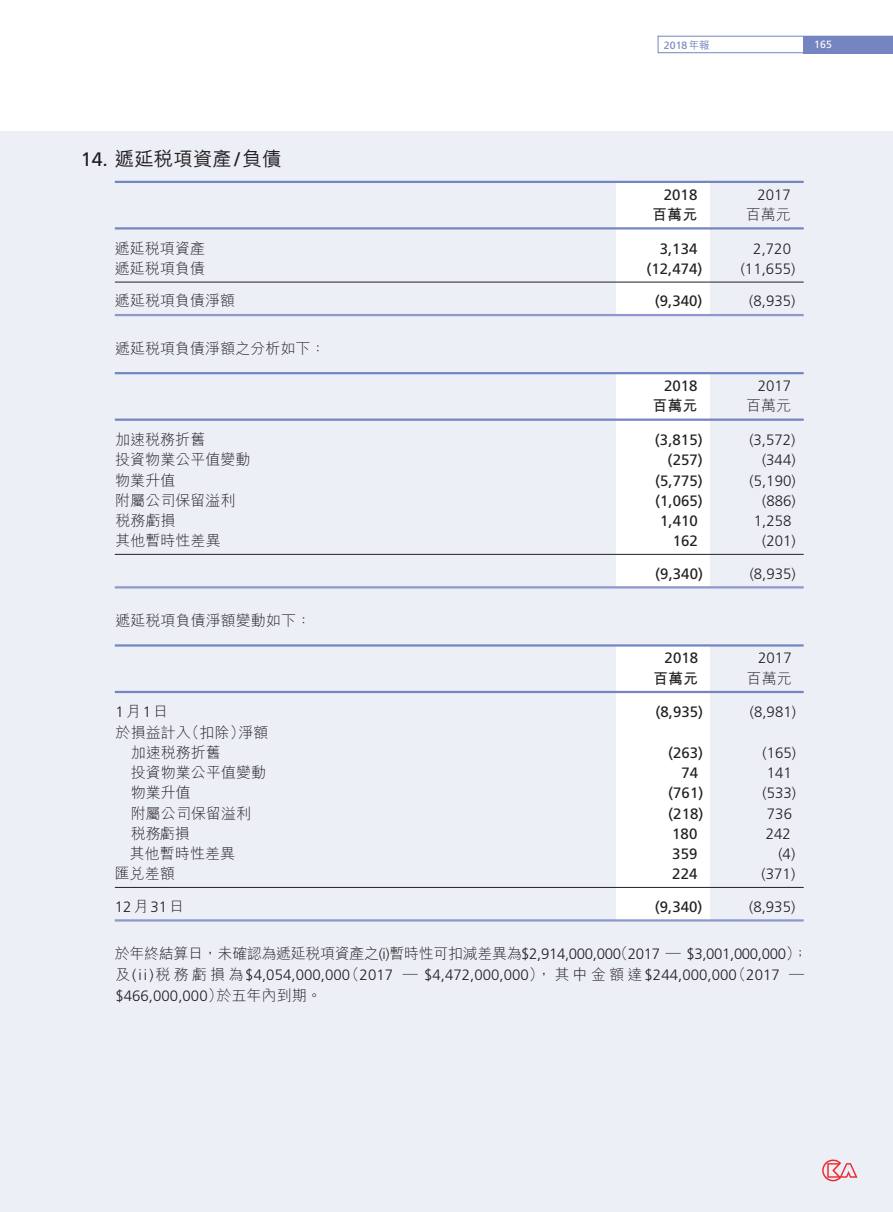
<style>
.page{position:relative;width:893px;height:1212px;background:#fff}
.page>*{position:absolute;margin:0;border:0;box-sizing:border-box;transform-origin:0 0}
.t1{font:500 19.5px "M Hei HK";letter-spacing:.005em;color:#231f20}
.t2{font:300 15px/21px "Frutiger";letter-spacing:.005em;color:#231f20}
.t3{font:300 15px/20.2px "M Hei HK";letter-spacing:.005em;color:#231f20}
.t4{font:15px "Frutiger";letter-spacing:.005em;color:#231f20}
.t5{font:700 15px "M Hei HK";letter-spacing:.005em;color:#231f20}
.t6{font:10.5px "Frutiger";color:#7585c1}
.t7{font:10.5px "Frutiger";color:#fff}
.s1{font-family:"Frutiger";font-weight:400}
.s2{font-family:"M Hei HK";font-weight:500}
.s3{font-family:"M Hei HK"}
</style>
<div class="page">
<div style="left:0;top:132px;width:893px;height:1080px;background:#edeff7"></div>
<svg style="left:822px;top:1159px;width:35px;height:22px"></svg>
<div style="left:803px;top:36px;width:90px;height:17px;background:#7585c1"></div>
<div style="left:658px;top:36px;width:235px;height:17px;border:1px solid #7585c1"></div>
<div style="left:617px;top:645px;width:93px;height:275px;background:#fff"></div>
<div style="left:617px;top:372px;width:93px;height:216px;background:#fff"></div>
<div style="left:617px;top:181px;width:93px;height:134px;background:#fff"></div>
<hr style="left:115px;top:181px;width:689px;height:2px;background:#7585c1">
<hr style="left:115px;top:227px;width:689px;height:2px;background:#7585c1">
<hr style="left:115px;top:282px;width:689px;height:1px;background:#231f20">
<hr style="left:115px;top:314px;width:689px;height:2px;background:#8d98cc">
<hr style="left:115px;top:372px;width:689px;height:2px;background:#7585c1">
<hr style="left:115px;top:418px;width:689px;height:3px;background:#7585c1">
<hr style="left:115px;top:554px;width:689px;height:1px;background:#231f20">
<hr style="left:115px;top:586px;width:689px;height:2px;background:#8d98cc">
<hr style="left:115px;top:644px;width:689px;height:2px;background:#7585c1">
<hr style="left:115px;top:691px;width:689px;height:2px;background:#7585c1">
<hr style="left:115px;top:887px;width:689px;height:1px;background:#231f20">
<hr style="left:115px;top:919px;width:689px;height:2px;background:#8d98cc">
<h1 class="t1" style="left:81px;top:145px;width:202px"><span class="s1">14.</span> 遞延稅項資產<span class="s1">/</span>負債</h1>
<p class="t6" style="left:664px;top:39px;width:47px">2018<span class="s2">年報</span></p>
<p class="t7" style="left:814px;top:38px;width:19px">165</p>
<p class="t4" style="left:664px;top:186px;width:35px">2018</p>
<p class="t2" style="left:757px;top:184px;width:35px">2017</p>
<p class="t5" style="left:652px;top:204px;width:47px">百萬元</p>
<p class="t3" style="left:746px;top:204px;width:47px">百萬元</p>
<p class="t3" style="left:115px;top:238px;width:92px">遞延稅項資產</p>
<p class="t4" style="left:660px;top:240px;width:39px">3,134</p>
<p class="t2" style="left:753px;top:238px;width:39px">2,720</p>
<p class="t3" style="left:115px;top:258px;width:92px">遞延稅項負債</p>
<p class="t4" style="left:646px;top:260px;width:58px">(12,474)</p>
<p class="t2" style="left:741px;top:259px;width:56px">(11,655)</p>
<p class="t3" style="left:115px;top:290px;width:122px">遞延稅項負債淨額</p>
<p class="t4" style="left:655px;top:292px;width:49px">(9,340)</p>
<p class="t2" style="left:749px;top:291px;width:48px">(8,935)</p>
<p class="t3" style="left:115px;top:337px;width:212px">遞延稅項負債淨額之分析如下：</p>
<p class="t4" style="left:664px;top:377px;width:35px">2018</p>
<p class="t2" style="left:758px;top:376px;width:35px">2017</p>
<p class="t5" style="left:653px;top:395px;width:47px">百萬元</p>
<p class="t3" style="left:746px;top:395px;width:47px">百萬元</p>
<p class="t3" style="left:115px;top:429px;width:92px">加速稅務折舊</p>
<p class="t4" style="left:655px;top:431px;width:49px">(3,815)</p>
<p class="t2" style="left:749px;top:430px;width:48px">(3,572)</p>
<p class="t3" style="left:115px;top:449px;width:137px">投資物業公平值變動</p>
<p class="t4" style="left:668px;top:451px;width:37px">(257)</p>
<p class="t2" style="left:762px;top:450px;width:35px">(344)</p>
<p class="t3" style="left:115px;top:469px;width:62px">物業升值</p>
<p class="t4" style="left:655px;top:471px;width:49px">(5,775)</p>
<p class="t2" style="left:749px;top:470px;width:48px">(5,190)</p>
<p class="t3" style="left:115px;top:490px;width:122px">附屬公司保留溢利</p>
<p class="t4" style="left:655px;top:492px;width:49px">(1,065)</p>
<p class="t2" style="left:762px;top:490px;width:35px">(886)</p>
<p class="t3" style="left:115px;top:510px;width:62px">稅務虧損</p>
<p class="t4" style="left:660px;top:512px;width:39px">1,410</p>
<p class="t2" style="left:754px;top:511px;width:39px">1,258</p>
<p class="t3" style="left:115px;top:530px;width:107px">其他暫時性差異</p>
<p class="t4" style="left:673px;top:532px;width:27px">162</p>
<p class="t2" style="left:762px;top:531px;width:35px">(201)</p>
<p class="t4" style="left:655px;top:564px;width:49px">(9,340)</p>
<p class="t2" style="left:750px;top:563px;width:48px">(8,935)</p>
<p class="t3" style="left:116px;top:610px;width:197px">遞延稅項負債淨額變動如下：</p>
<p class="t4" style="left:665px;top:649px;width:35px">2018</p>
<p class="t2" style="left:758px;top:648px;width:35px">2017</p>
<p class="t5" style="left:653px;top:667px;width:47px">百萬元</p>
<p class="t3" style="left:747px;top:667px;width:47px">百萬元</p>
<p class="t2" style="left:116px;top:702px;width:54px">1<span class="s3">月</span>1<span class="s3">日</span></p>
<p class="t4" style="left:655px;top:703px;width:49px">(8,935)</p>
<p class="t2" style="left:750px;top:702px;width:48px">(8,981)</p>
<p class="t3" style="left:131px;top:721px;width:139px;text-indent:-15px">於損益計入（扣除）淨額加速稅務折舊</p>
<p class="t4" style="left:668px;top:744px;width:37px">(263)</p>
<p class="t2" style="left:762px;top:742px;width:35px">(165)</p>
<p class="t3" style="left:131px;top:762px;width:137px">投資物業公平值變動</p>
<p class="t4" style="left:682px;top:764px;width:18px">74</p>
<p class="t2" style="left:767px;top:763px;width:27px">141</p>
<p class="t3" style="left:131px;top:782px;width:62px">物業升值</p>
<p class="t4" style="left:668px;top:784px;width:37px">(761)</p>
<p class="t2" style="left:763px;top:783px;width:35px">(533)</p>
<p class="t3" style="left:131px;top:802px;width:122px">附屬公司保留溢利</p>
<p class="t4" style="left:668px;top:804px;width:37px">(218)</p>
<p class="t2" style="left:767px;top:803px;width:27px">736</p>
<p class="t3" style="left:131px;top:823px;width:61px">稅務虧損</p>
<p class="t4" style="left:672px;top:825px;width:27px">180</p>
<p class="t2" style="left:766px;top:823px;width:27px">242</p>
<p class="t3" style="left:130px;top:843px;width:107px">其他暫時性差異</p>
<p class="t4" style="left:672px;top:845px;width:27px">359</p>
<p class="t2" style="left:778px;top:844px;width:18px">(4)</p>
<p class="t3" style="left:115px;top:863px;width:62px">匯兌差額</p>
<p class="t4" style="left:672px;top:865px;width:27px">224</p>
<p class="t2" style="left:762px;top:864px;width:35px">(371)</p>
<p class="t2" style="left:115px;top:896px;width:71px">12<span class="s3">月</span>31<span class="s3">日</span></p>
<p class="t4" style="left:655px;top:897px;width:49px">(9,340)</p>
<p class="t2" style="left:749px;top:896px;width:48px">(8,935)</p>
<p class="t2" style="left:115px;top:943px;width:694px"><span class="s3">於年終結算日，未確認為遞延稅項資產之</span>(i)<span class="s3">暫時性可扣減差異為</span>$2,914,000,000<span class="s3">（</span>2017 <span class="s3">—</span> $3,001,000,000<span class="s3">）；及</span>( i i)<span class="s3">稅務虧損為</span>$4,054,000,000<span class="s3">（</span>2017 <span class="s3">—</span> $4,472,000,000<span class="s3">），其中金額達</span>$244,000,000<span class="s3">（</span>2017 <span class="s3">— </span>$466,000,000<span class="s3">）於五年內到期。</span></p>
</div>
